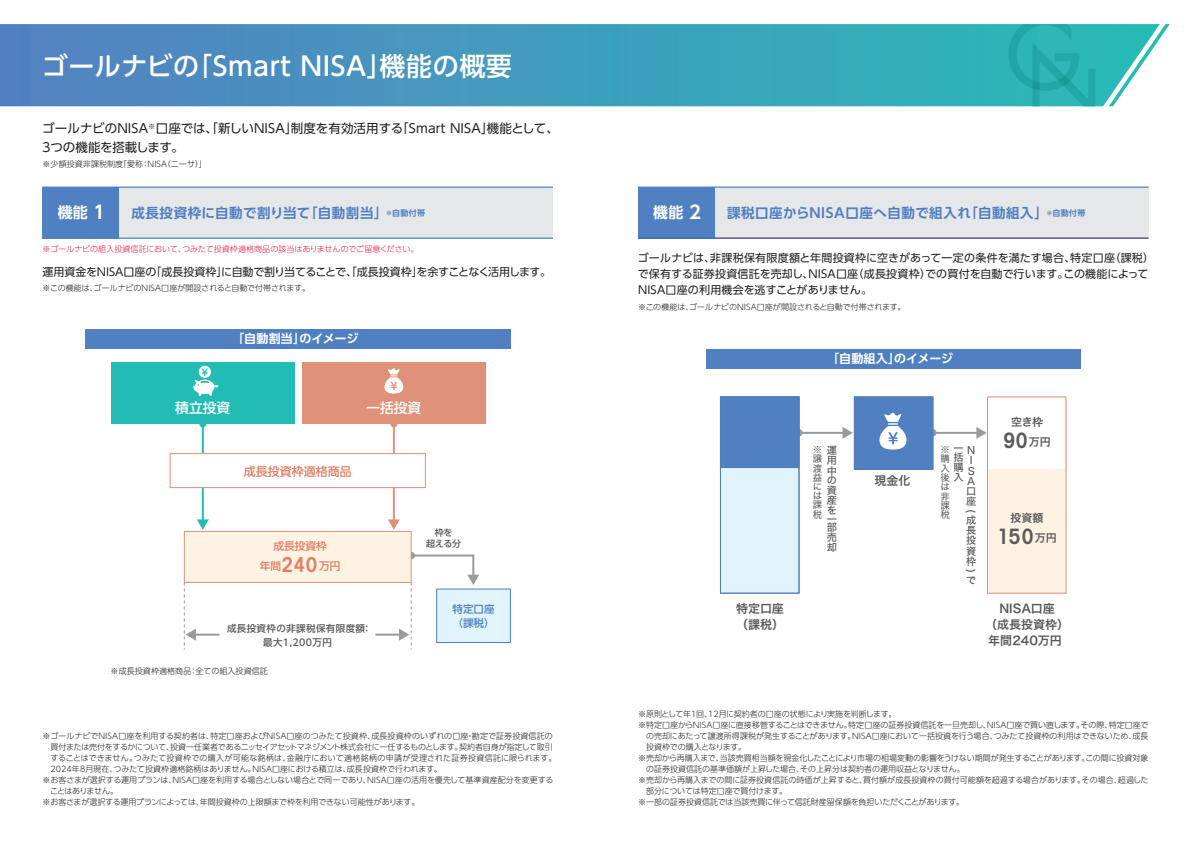
<style>
.page{position:relative;width:1191px;height:842px;background:#fff}
.page>*{position:absolute;margin:0;border:0;box-sizing:border-box;transform-origin:0 0}
.t1{font:500 26px "UD Shin Go Pro";letter-spacing:.02em;color:#fff}
.t2{font:600 condensed 21.2px "Avant Garde";color:#595a5c}
.t3{font:700 15px "UD Shin Go Pro De";color:#fff}
.t4{font:500 13.7px "UD Shin Go Pro";color:#fff}
.t5{font:700 13.5px "UD Shin Go Pro De";letter-spacing:.04em;color:#5080c1}
.t6{font:12.5px/19px "UD Shin Go Pro";letter-spacing:.01em;color:#231f20}
.t7{font:12px/16px "Hira Kaku Std W6";color:#57585a}
.t8{font:700 12px "UD Shin Go Pro De";color:#fff}
.t9{font:500 12px "UD Shin Go Pro";color:#df7f66}
.t10{font:11px/16px "UD Shin Go Pro";letter-spacing:.02em;color:#231f20}
.t11{font:11px "UD Shin Go Pro";color:#231f20}
.t12{font:11px "Hira Kaku Std W6";letter-spacing:-.02em;color:#595a5c}
.t13{font:500 10.7px/19.5px "UD Shin Go Pro";color:#df7f66;text-align:center}
.t14{font:500 10.5px/14.5px "UD Shin Go Pro";color:#5080c1}
.t15{font:700 10.3px "UD Shin Go Pro De";color:#e09179;scale:.95 1}
.t16{font:10.2px/10px "Hira Kaku Std W5";color:#57585a}
.t17{font:500 9.5px/13.7px "UD Shin Go Pro";letter-spacing:.04em;color:#595a5c;text-align:center}
.t18{font:9.4px/9.2px "Hira Kaku Std W4";color:#57585a;text-align:justify}
.t19{font:700 9.3px "UD Shin Go Pro De";color:#22bcb5;scale:.95 1}
.t20{font:500 9px "UD Shin Go Pro";letter-spacing:-.025em;color:#57585a}
.t21{font:300 8px "UD Shin Go Pro";color:#231f20}
.t22{font:300 8px "UD Shin Go Pro";letter-spacing:-.02em;color:#231f20}
.t23{font:300 8px "UD Shin Go Pro";letter-spacing:.02em;color:#231f20}
.t24{font:300 8px "UD Shin Go Pro";letter-spacing:-.04em;color:#231f20}
.t25{font:300 8px "UD Shin Go Pro";letter-spacing:.03em;color:#231f20}
.t26{font:300 8px "UD Shin Go Pro";letter-spacing:.01em;color:#ed1a40}
.t27{font:300 8px "UD Shin Go Pro";letter-spacing:-.03em;color:#231f20}
.t28{font:300 8px "UD Shin Go Pro";letter-spacing:-.085em;color:#231f20}
.s1{font-size:18px}
.s2{font-family:"Avant Garde";font-weight:600;font-stretch:condensed;font-size:20.6px}
.s3{font-family:"Hira Kaku Std W6";font-weight:400;font-stretch:normal;font-size:11px}
.s4{font-family:"Hira Kaku Std W5";font-size:10.2px}
</style>
<div class="page">
<div style="left:638px;top:187px;width:510px;height:51px;background:#e6e7e9"></div>
<hr style="left:638px;top:187px;width:510px;height:1px;background:#1f6fb8">
<div style="left:638px;top:187px;width:76px;height:51px;background:#5080c1"></div>
<hr style="left:638px;top:238px;width:510px;height:1px;background:#1f6fb8">
<div style="left:43px;top:187px;width:510px;height:51px;background:#e6e7e9"></div>
<hr style="left:43px;top:238px;width:510px;height:1px;background:#1f6fb8">
<hr style="left:43px;top:187px;width:510px;height:1px;background:#1f6fb8">
<div style="left:43px;top:187px;width:76px;height:51px;background:#5080c1"></div>
<div style="left:85px;top:329px;width:425px;height:20px;background:#5080c1"></div>
<svg style="left:0;top:24px;width:1108px;height:82px;background:#419abd"></svg>
<svg style="left:1108px;top:24px;width:61px;height:82px"></svg>
<svg style="left:1008px;top:24px;width:87px;height:82px;background:#29b0b0"></svg>
<hr style="left:792px;top:432px;width:52px;height:2px;background:#989b9e">
<svg style="left:842px;top:427px;width:11px;height:12px"></svg>
<hr style="left:926px;top:432px;width:52px;height:2px;background:#989b9e">
<svg style="left:976px;top:427px;width:10px;height:12px"></svg>
<div style="left:720px;top:397px;width:79px;height:196px;background:#e1f4fc"></div>
<div style="left:987px;top:397px;width:79px;height:196px;background:#fef2e3"></div>
<div style="left:987px;top:396px;width:79px;height:198px;border:1px solid #e09179"></div>
<div style="left:720px;top:397px;width:79px;height:71px;background:#5080c1"></div>
<div style="left:854px;top:397px;width:79px;height:72px;background:#5080c1"></div>
<div style="left:988px;top:398px;width:77px;height:70px;background:#fff"></div>
<svg style="left:879px;top:412px;width:27px;height:37px"></svg>
<div style="left:720px;top:396px;width:79px;height:198px;border:1px solid #4e81b8"></div>
<div style="left:854px;top:396px;width:79px;height:74px;border:1px solid #4e81b8"></div>
<div style="left:408px;top:552px;width:7px;height:7px;background:#a9abae;border-radius:50%"></div>
<hr style="left:375px;top:634px;width:26px;height:2px;background:#989b9e">
<hr style="left:194px;top:634px;width:26px;height:2px;background:#989b9e">
<div style="left:437px;top:589px;width:73px;height:53px;background:#e1f4fc"></div>
<div style="left:436px;top:588px;width:75px;height:55px;border:1px solid #5080c1"></div>
<div style="left:184px;top:531px;width:227px;height:51px;background:#fef2e3"></div>
<div style="left:184px;top:531px;width:228px;height:52px;border:1px solid #e09179"></div>
<hr style="left:202px;top:426px;width:2px;height:95px;background:#22bcb5">
<svg style="left:197px;top:519px;width:12px;height:11px"></svg>
<div style="left:199px;top:420px;width:7px;height:7px;background:#22bcb5;border-radius:50%"></div>
<hr style="left:393px;top:426px;width:2px;height:95px;background:#e09179">
<svg style="left:388px;top:519px;width:12px;height:11px"></svg>
<div style="left:390px;top:420px;width:7px;height:7px;background:#e09179;border-radius:50%"></div>
<div style="left:111px;top:363px;width:183px;height:61px;background:#22bcb5"></div>
<div style="left:302px;top:363px;width:183px;height:61px;background:#e09179"></div>
<svg style="left:184px;top:582px;width:12px;height:68px"></svg>
<svg style="left:393px;top:553px;width:86px;height:97px"></svg>
<svg style="left:384px;top:368px;width:19px;height:25px"></svg>
<div style="left:170px;top:454px;width:255px;height:34px;background:#fff"></div>
<div style="left:170px;top:453px;width:256px;height:35px;border:1px solid #e09179"></div>
<div style="left:199px;top:366px;width:12px;height:12px;background:#fff;border-radius:50%"></div>
<svg style="left:193px;top:380px;width:26px;height:16px"></svg>
<div style="left:706px;top:349px;width:374px;height:20px;background:#5080c1"></div>
<h1 class="t1" style="left:42px;top:45px;width:471px">ゴールナビの「Smart NISA」機能の概要</h1>
<h3 class="t6" style="left:40px;top:118px;width:520px">ゴールナビのNISA<sup>※</sup>口座では、「新しいNISA」制度を有効活用する「Smart NISA」機能として、<br>３つの機能を搭載します。</h3>
<p class="t21" style="left:43px;top:158px;width:166px">※少額投資非課税制度「愛称：NISA（ニーサ）」</p>
<h3 class="t3" style="left:58px;top:200px;width:49px">機能 <span class="s1">1</span></h3>
<h3 class="t5" style="left:131px;top:201px;width:295px">成長投資枠に自動で割り当て「自動割当」<sup>＊自動付帯</sup></h3>
<p class="t26" style="left:43px;top:242px;width:377px">※ゴールナビの組入投資信託において、つみたて投資枠適格商品の該当はありませんのでご留意ください。</p>
<h3 class="t11" style="left:43px;top:263px;width:510px">運用資金をNISA口座の「成長投資枠」に自動で割り当てることで、「成長投資枠」を余すことなく活用します。</h3>
<p class="t21" style="left:43px;top:282px;width:269px">※この機能は、ゴールナビのNISA口座が開設されると自動で付帯されます。</p>
<p class="t19" style="left:200px;top:365px;width:11px">￥</p>
<h3 class="t8" style="left:232px;top:329px;width:128px">「自動割当」のイメージ</h3>
<p class="t15" style="left:389px;top:378px;width:12px">￥</p>
<h3 class="t4" style="left:175px;top:396px;width:56px">積立投資</h3>
<h3 class="t4" style="left:366px;top:396px;width:56px">一括投資</h3>
<h3 class="t3" style="left:653px;top:200px;width:49px">機能 <span class="s1">2</span></h3>
<h3 class="t5" style="left:727px;top:201px;width:360px">課税口座からNISA口座へ自動で組入れ「自動組入」<sup>＊自動付帯</sup></h3>
<h3 class="t10" style="left:637px;top:249px;width:518px">ゴールナビは、非課税保有限度額と年間投資枠に空きがあって一定の条件を満たす場合、特定口座（課税）で保有する証券投資信託を売却し、NISA口座（成長投資枠）での買付を自動で行います。この機能によって<br>NISA口座の利用機会を逃すことがありません。</h3>
<p class="t21" style="left:638px;top:300px;width:269px">※この機能は、ゴールナビのNISA口座が開設されると自動で付帯されます。</p>
<h3 class="t8" style="left:827px;top:349px;width:128px">「自動組入」のイメージ</h3>
<h3 class="t9" style="left:244px;top:462px;width:109px">成長投資枠適格商品</h3>
<h3 class="t13" style="left:260px;top:536px;width:82px">成長投資枠<br>年間<span class="s2">240</span> 万円</h3>
<p class="t17" style="left:227px;top:621px;width:146px">成長投資枠の非課税保有限度額：最大1,200万円</p>
<p class="t21" style="left:111px;top:664px;width:159px">※成長投資枠適格商品：全ての組入投資信託</p>
<h3 class="t12" style="left:1011px;top:413px;width:33px">空き枠</h3>
<h2 class="t2" style="left:1003px;top:427px;width:49px">90<span class="s3">万円</span></h2>
<p class="t16" style="left:827px;top:445px;width:11px;text-align:justify">運用中の資産を</p>
<p class="t16" style="left:827px;top:515px;width:11px;line-height:8.3px">一部</p>
<p class="t16" style="left:827px;top:532px;width:11px">売却</p>
<p class="t18" style="left:812px;top:445px;width:11px">※譲渡益には課税</p>
<p class="t18" style="left:940px;top:445px;width:25px;text-align:left">※<br>購<br>入<span class="s4">購</span>後<span class="s4">入</span>は<br>非<br>課<br>税</p>
<p class="t16" style="left:966px;top:445px;width:11px;text-align:center">N<br>I<br>S<br>A口座</p>
<p class="t16" style="left:976px;top:508px;width:5px;rotate:90deg">(</p>
<p class="t16" style="left:966px;top:515px;width:11px;text-align:justify">成長投資枠</p>
<p class="t16" style="left:976px;top:569px;width:5px;rotate:90deg">)</p>
<p class="t16" style="left:966px;top:575px;width:11px">で</p>
<p class="t16" style="left:953px;top:444px;width:11px;line-height:8.3px">一括</p>
<h3 class="t7" style="left:874px;top:473px;width:37px">現金化</h3>
<h3 class="t12" style="left:1010px;top:509px;width:34px">投資額</h3>
<p class="t20" style="left:435px;top:526px;width:19px">枠を</p>
<h2 class="t2" style="left:997px;top:523px;width:61px">150<span class="s3">万円</span></h2>
<p class="t20" style="left:426px;top:537px;width:37px">超える分</p>
<h3 class="t14" style="left:452px;top:601px;width:43px">特定口座（課税）</h3>
<h3 class="t7" style="left:736px;top:601px;width:49px">特定口座（課税）</h3>
<h3 class="t7" style="left:985px;top:601px;width:85px;text-align:center">NISA口座<br>（成長投資枠）年間240万円</h3>
<p class="t23" style="left:43px;top:729px;width:512px">※ゴールナビでNISA口座を利用する契約者は、特定口座およびNISA口座のつみたて投資枠、成長投資枠のいずれの口座・勘定で証券投資信託の</p>
<p class="t24" style="left:51px;top:740px;width:504px">買付または売付をするかについて、投資一任業者であるニッセイアセットマネジメント株式会社に一任するものとします。契約者自身が指定して取引</p>
<p class="t25" style="left:50px;top:751px;width:507px">することはできません。つみたて投資枠での購入が可能な銘柄は、金融庁において適格銘柄の申請が受理された証券投資信託に限られます。</p>
<p class="t21" style="left:51px;top:762px;width:393px">2024年8月現在、つみたて投資枠適格銘柄はありません。NISA口座における積立は、成長投資枠で行われます。</p>
<p class="t21" style="left:43px;top:773px;width:512px">※お客さまが選択する運用プランは、NISA口座を利用する場合としない場合とで同一であり、NISA口座の活用を優先して基準資産配分を変更する</p>
<p class="t28" style="left:50px;top:784px;width:70px">ことはありません。</p>
<p class="t22" style="left:43px;top:795px;width:378px">※お客さまが選択する運用プランによっては、年間投資枠の上限額まで枠を利用できない可能性があります。</p>
<p class="t27" style="left:638px;top:708px;width:260px">※原則として年１回、12月に契約者の口座の状態により実施を判断します。</p>
<p class="t21" style="left:638px;top:719px;width:512px">※特定口座からNISA口座に直接移管することはできません。特定口座の証券投資信託を一旦売却し、NISA口座で買い直します。その際、特定口座で</p>
<p class="t21" style="left:646px;top:730px;width:504px">の売却にあたって譲渡所得課税が発生することがあります。NISA口座において一括投資を行う場合、つみたて投資枠の利用はできないため、成長</p>
<p class="t22" style="left:646px;top:741px;width:102px">投資枠での購入となります。</p>
<p class="t21" style="left:638px;top:752px;width:512px">※売却から再購入まで、当該売買相当額を現金化したことにより市場の相場変動の影響をうけない期間が発生することがあります。この間に投資対象</p>
<p class="t21" style="left:646px;top:763px;width:320px">の証券投資信託の基準価額が上昇した場合、その上昇分は契約者の運用収益となりません。</p>
<p class="t21" style="left:638px;top:774px;width:512px">※売却から再購入までの間に証券投資信託の時価が上昇すると、買付額が成長投資枠の買付可能額を超過する場合があります。その場合、超過した</p>
<p class="t22" style="left:646px;top:785px;width:143px">部分については特定口座で買付けます。</p>
<p class="t21" style="left:638px;top:796px;width:328px">※一部の証券投資信託では当該売買に伴って信託財産留保額を負担いただくことがあります。</p>
</div>
